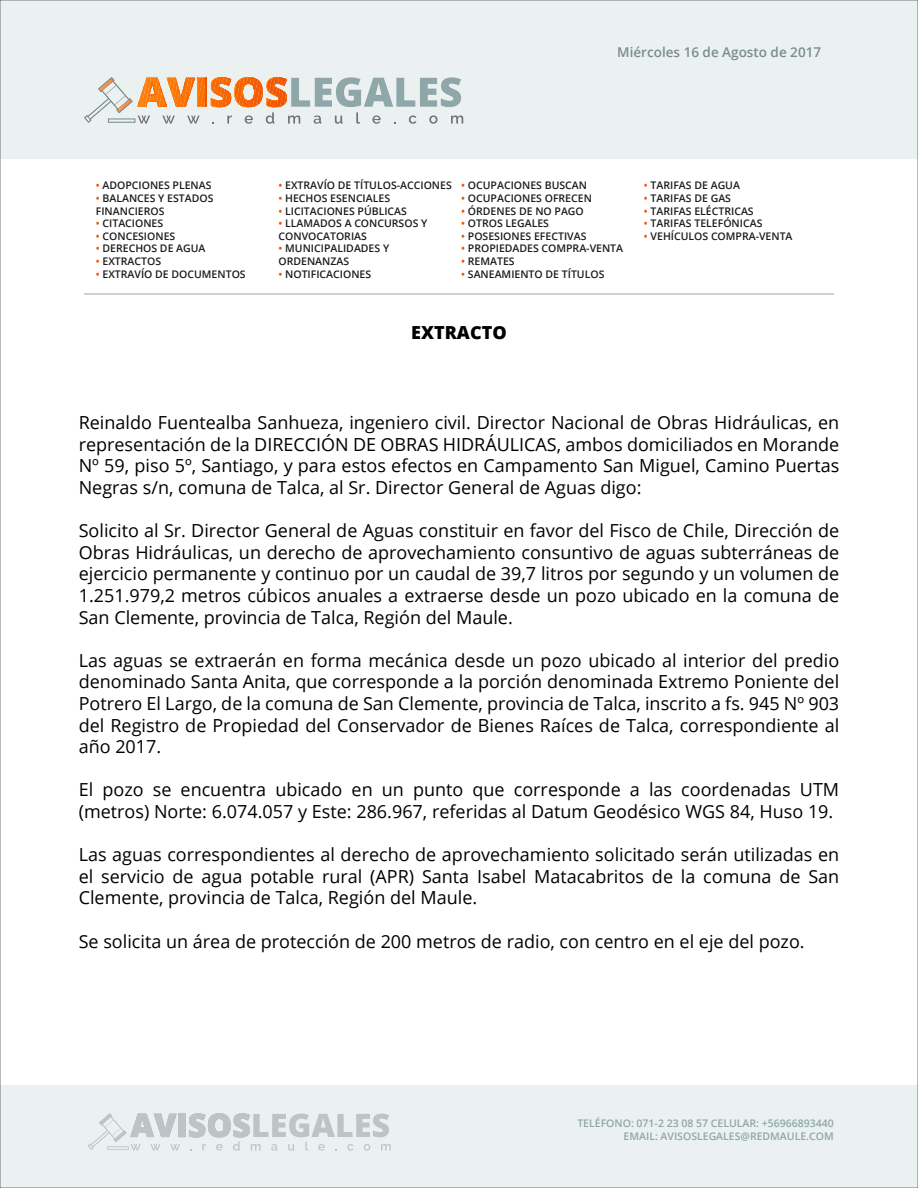
<style>
.page{position:relative;width:918px;height:1188px;background:#fff}
.page>*{position:absolute;margin:0;border:0;box-sizing:border-box;transform-origin:0 0}
.t1{font:18px/21.6px "Open Sans";color:#000;text-align:justify}
.t2{font:800 18px "Open Sans";color:#000}
.t3{font:600 13.5px "Open Sans";color:#7a8d8e}
.t4{font:600 10.5px/12.6px "Open Sans";color:#1b1b1b}
.t5{font:600 10.5px/12.6px "Open Sans";color:#8fa7a8;text-align:right}
.s1{color:#f25300}
</style>
<div class="page">
<div style="left:0;top:0;width:918px;height:159px;background:#ebf0f1"></div>
<svg style="left:84px;top:77px;width:379px;height:47px"></svg>
<svg style="left:108px;top:118px;width:27px;height:5px"></svg>
<div style="left:0;top:1086px;width:918px;height:102px;background:#ebf0f1"></div>
<svg style="left:88px;top:1113px;width:303px;height:38px"></svg>
<svg style="left:107px;top:1146px;width:22px;height:4px"></svg>
<hr style="left:84px;top:294px;width:750px;height:1px;background:#8fa7a8">
<p class="t3" style="left:617px;top:43px;width:205px">Miércoles 16 de Agosto de 2017</p>
<p class="t4" style="left:96px;top:179px;width:117px"><span class="s1">•</span> ADOPCIONES PLENAS</p>
<p class="t4" style="left:96px;top:192px;width:119px"><span class="s1">•</span> BALANCES Y ESTADOS<br>FINANCIEROS</p>
<p class="t4" style="left:96px;top:217px;width:69px"><span class="s1">•</span> CITACIONES</p>
<p class="t4" style="left:96px;top:230px;width:81px"><span class="s1">•</span> CONCESIONES</p>
<p class="t4" style="left:96px;top:242px;width:111px"><span class="s1">•</span> DERECHOS DE AGUA</p>
<p class="t4" style="left:96px;top:255px;width:67px"><span class="s1">•</span> EXTRACTOS</p>
<p class="t4" style="left:96px;top:267px;width:151px"><span class="s1">•</span> EXTRAVÍO DE DOCUMENTOS</p>
<p class="t4" style="left:279px;top:179px;width:175px"><span class="s1">•</span> EXTRAVÍO DE TÍTULOS-ACCIONES</p>
<p class="t4" style="left:279px;top:192px;width:113px"><span class="s1">•</span> HECHOS ESENCIALES</p>
<p class="t4" style="left:279px;top:204px;width:130px"><span class="s1">•</span> LICITACIONES PÚBLICAS</p>
<p class="t4" style="left:279px;top:217px;width:150px"><span class="s1">•</span> LLAMADOS A CONCURSOS Y<br>CONVOCATORIAS</p>
<p class="t4" style="left:279px;top:242px;width:112px"><span class="s1">•</span> MUNICIPALIDADES Y<br>ORDENANZAS</p>
<p class="t4" style="left:279px;top:267px;width:94px"><span class="s1">•</span> NOTIFICACIONES</p>
<p class="t4" style="left:461px;top:179px;width:127px"><span class="s1">•</span> OCUPACIONES BUSCAN</p>
<p class="t4" style="left:461px;top:192px;width:132px"><span class="s1">•</span> OCUPACIONES OFRECEN</p>
<p class="t4" style="left:461px;top:204px;width:124px"><span class="s1">•</span> ÓRDENES DE NO PAGO</p>
<p class="t4" style="left:461px;top:217px;width:89px"><span class="s1">•</span> OTROS LEGALES</p>
<p class="t4" style="left:461px;top:230px;width:127px"><span class="s1">•</span> POSESIONES EFECTIVAS</p>
<p class="t4" style="left:461px;top:242px;width:163px"><span class="s1">•</span> PROPIEDADES COMPRA-VENTA</p>
<p class="t4" style="left:461px;top:255px;width:55px"><span class="s1">•</span> REMATES</p>
<p class="t4" style="left:461px;top:267px;width:145px"><span class="s1">•</span> SANEAMIENTO DE TÍTULOS</p>
<p class="t2" style="left:411px;top:319px;width:97px">EXTRACTO</p>
<p class="t4" style="left:644px;top:179px;width:98px"><span class="s1">•</span> TARIFAS DE AGUA</p>
<p class="t4" style="left:644px;top:192px;width:89px"><span class="s1">•</span> TARIFAS DE GAS</p>
<p class="t4" style="left:644px;top:204px;width:111px"><span class="s1">•</span> TARIFAS ELÉCTRICAS</p>
<p class="t4" style="left:644px;top:217px;width:120px"><span class="s1">•</span> TARIFAS TELEFÓNICAS</p>
<p class="t4" style="left:644px;top:230px;width:150px"><span class="s1">•</span> VEHÍCULOS COMPRA-VENTA</p>
<p class="t1" style="left:79px;top:411px;width:762px">Reinaldo Fuentealba Sanhueza, ingeniero civil. Director Nacional de Obras Hidráulicas, en representación de la DIRECCIÓN DE OBRAS HIDRÁULICAS, ambos domiciliados en Morande Nº 59, piso 5º, Santiago, y para estos efectos en Campamento San Miguel, Camino Puertas Negras s/n, comuna de Talca, al Sr. Director General de Aguas digo:</p>
<p class="t1" style="left:79px;top:519px;width:762px">Solicito al Sr. Director General de Aguas constituir en favor del Fisco de Chile, Dirección de Obras Hidráulicas, un derecho de aprovechamiento consuntivo de aguas subterráneas de ejercicio permanente y continuo por un caudal de 39,7 litros por segundo y un volumen de 1.251.979,2 metros cúbicos anuales a extraerse desde un pozo ubicado en la comuna de San Clemente, provincia de Talca, Región del Maule.</p>
<p class="t1" style="left:79px;top:649px;width:762px">Las aguas se extraerán en forma mecánica desde un pozo ubicado al interior del predio denominado Santa Anita, que corresponde a la porción denominada Extremo Poniente del Potrero El Largo, de la comuna de San Clemente, provincia de Talca, inscrito a fs. 945 Nº 903 del Registro de Propiedad del Conservador de Bienes Raíces de Talca, correspondiente al año 2017.</p>
<p class="t1" style="left:79px;top:779px;width:762px">El pozo se encuentra ubicado en un punto que corresponde a las coordenadas UTM (metros) Norte: 6.074.057 y Este: 286.967, referidas al Datum Geodésico WGS 84, Huso 19.</p>
<p class="t1" style="left:79px;top:843px;width:762px">Las aguas correspondientes al derecho de aprovechamiento solicitado serán utilizadas en el servicio de agua potable rural (APR) Santa Isabel Matacabritos de la comuna de San Clemente, provincia de Talca, Región del Maule.</p>
<p class="t1" style="left:79px;top:930px;width:727px">Se solicita un área de protección de 200 metros de radio, con centro en el eje del pozo.</p>
<p class="t5" style="left:577px;top:1117px;width:258px">TELÉFONO: 071-2 23 08 57 CELULAR: +56966893440<br>EMAIL: AVISOSLEGALES@REDMAULE.COM</p>
</div>
